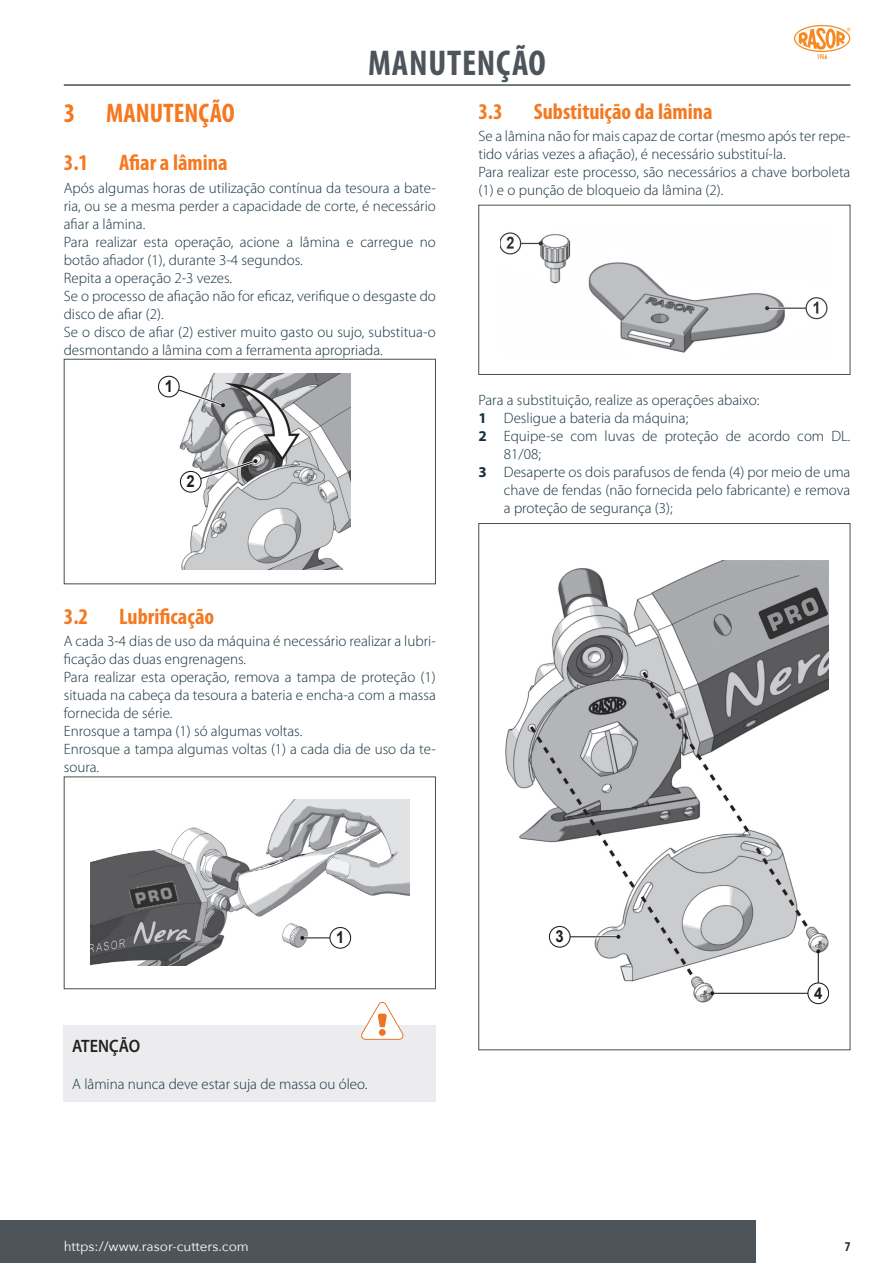
<style>
.page{position:relative;width:893px;height:1263px;background:#fff}
.page>*{position:absolute;margin:0;border:0;box-sizing:border-box;transform-origin:0 0}
.t1{font:700 condensed 36px "Myriad Pro";letter-spacing:.02em;color:#4d545a}
.t2{font:700 condensed 27px "Myriad Pro";color:#f47921}
.t3{font:700 condensed 22.5px "Myriad Pro";color:#f47921}
.Testo_bold{font:600 18px "Myriad Pro";color:#231f20;scale:.9 1}
.t4{font:700 16.5px "Arial";color:#1e1e1c;scale:.9 1}
.Testo{font:300 15px/18px "Myriad Pro";color:#16303d}
.Testo_simboli_new{font:300 15px "Myriad Pro";color:#16303d}
.t5{font:13.5px "Avenir Next";color:#fff}
.t6{font:700 condensed 13.5px "Myriad Pro";color:#16303d}
.s1{font-weight:700}
</style>
<div class="page">
<div style="left:0;top:1220px;width:755px;height:43px;background:#4d545a"></div>
<hr style="left:64px;top:84px;width:786px;height:2px;background:#425159">
<svg style="left:794px;top:25px;width:56px;height:34px"></svg>
<div style="left:64px;top:359px;width:372px;height:225px;border:1px solid #4b4c4d"></div>
<img style="left:175px;top:373px;width:175px;height:197px">
<svg style="left:166px;top:383px;width:60px;height:25px"></svg>
<div style="left:158px;top:376px;width:21px;height:21px;background:#fff;border-radius:50%"></div>
<div style="left:158px;top:376px;width:22px;height:21px;border:1px solid #1d1e1c;border-radius:50%"></div>
<svg style="left:188px;top:458px;width:71px;height:27px"></svg>
<div style="left:180px;top:471px;width:21px;height:21px;background:#fff;border-radius:50%"></div>
<div style="left:180px;top:471px;width:22px;height:22px;border:1px solid #1d1e1c;border-radius:50%"></div>
<div style="left:64px;top:776px;width:372px;height:213px;border:1px solid #4b4c4d"></div>
<img style="left:90px;top:800px;width:319px;height:166px">
<img style="left:126px;top:873px;width:57px;height:45px">
<svg style="left:134px;top:921px;width:57px;height:23px"></svg>
<svg style="left:90px;top:939px;width:35px;height:14px"></svg>
<hr style="left:302px;top:936px;width:38px;height:3px;background:#fff">
<hr style="left:302px;top:937px;width:38px;height:1px;background:#1d1e1c">
<svg style="left:300px;top:936px;width:4px;height:4px"></svg>
<div style="left:330px;top:927px;width:21px;height:21px;background:#fff;border-radius:50%"></div>
<div style="left:329px;top:927px;width:22px;height:22px;border:1px solid #1d1e1c;border-radius:50%"></div>
<div style="left:64px;top:1025px;width:372px;height:77px;background:#ececee"></div>
<svg style="left:361px;top:1002px;width:43px;height:38px"></svg>
<div style="left:478px;top:205px;width:372px;height:170px;border:1px solid #4b4c4d"></div>
<img style="left:500px;top:232px;width:328px;height:121px">
<img style="left:505px;top:561px;width:324px;height:444px">
<hr style="left:560px;top:935px;width:58px;height:3px;background:#fff">
<hr style="left:560px;top:936px;width:58px;height:1px;background:#1d1e1c">
<svg style="left:616px;top:935px;width:4px;height:4px"></svg>
<div style="left:549px;top:926px;width:21px;height:21px;background:#fff;border-radius:50%"></div>
<div style="left:549px;top:926px;width:22px;height:22px;border:1px solid #1d1e1c;border-radius:50%"></div>
<hr style="left:817px;top:951px;width:2px;height:42px;background:#fff">
<hr style="left:818px;top:951px;width:1px;height:42px;background:#1d1e1c">
<svg style="left:816px;top:949px;width:4px;height:4px"></svg>
<hr style="left:712px;top:992px;width:106px;height:2px;background:#fff">
<hr style="left:712px;top:993px;width:106px;height:1px;background:#1d1e1c">
<svg style="left:710px;top:991px;width:4px;height:4px"></svg>
<div style="left:808px;top:983px;width:21px;height:21px;background:#fff;border-radius:50%"></div>
<div style="left:807px;top:982px;width:22px;height:22px;border:1px solid #1d1e1c;border-radius:50%"></div>
<h1 class="t1" style="left:368px;top:43px;width:179px">MANUTENÇÃO</h1>
<p class="t2" style="left:64px;top:98px;width:172px">3 MANUTENÇÃO</p>
<p class="t3" style="left:64px;top:151px;width:26px">3.1</p>
<p class="t3" style="left:119px;top:151px;width:110px">Afiar a lâmina</p>
<p class="Testo" style="left:64px;top:179px;width:374px;text-align:justify">Após algumas horas de utilização contínua da tesoura a bate&shy;ria, ou se a mesma perder a capacidade de corte, é necessário afiar a lâmina.</p>
<p class="Testo" style="left:64px;top:233px;width:374px">Para realizar esta operação, acione a lâmina e carregue no botão afiador (1), durante 3-4 segundos.</p>
<p class="Testo" style="left:64px;top:269px;width:170px">Repita a operação 2-3 vezes.</p>
<p class="Testo" style="left:64px;top:287px;width:373px">Se o processo de afiação não for eficaz, verifique o desgaste do disco de afiar (2).</p>
<p class="Testo" style="left:64px;top:323px;width:373px">Se o disco de afiar (2) estiver muito gasto ou sujo, substitua-o desmontando a lâmina com a ferramenta apropriada.</p>
<p class="t4" style="left:165px;top:375px;width:11px">1</p>
<p class="t4" style="left:187px;top:470px;width:11px">2</p>
<p class="t3" style="left:64px;top:604px;width:26px">3.2</p>
<p class="t3" style="left:119px;top:604px;width:97px">Lubrificação</p>
<p class="Testo" style="left:64px;top:633px;width:374px">A cada 3-4 dias de uso da máquina é necessário realizar a lubri&shy;ficação das duas engrenagens.</p>
<p class="Testo" style="left:64px;top:669px;width:374px;text-align:justify">Para realizar esta operação, remova a tampa de proteção (1) situada na cabeça da tesoura a bateria e encha-a com a massa fornecida de série.</p>
<p class="Testo" style="left:64px;top:723px;width:240px">Enrosque a tampa (1) só algumas voltas.</p>
<p class="Testo" style="left:64px;top:741px;width:374px">Enrosque a tampa algumas voltas (1) a cada dia de uso da te&shy;soura.</p>
<p class="t3" style="left:478px;top:99px;width:26px">3.3</p>
<p class="t3" style="left:534px;top:99px;width:181px">Substituição da lâmina</p>
<p class="Testo" style="left:478px;top:127px;width:374px">Se a lâmina não for mais capaz de cortar (mesmo após ter repe&shy;tido várias vezes a afiação), é necessário substituí-la.</p>
<p class="Testo" style="left:478px;top:163px;width:374px">Para realizar este processo, são necessários a chave borboleta (1) e o punção de bloqueio da lâmina (2).</p>
<p class="Testo" style="left:478px;top:392px;width:282px">Para a substituição, realize as operações abaixo:</p>
<p class="Testo" style="left:478px;top:410px;width:211px"><span class="s1">1</span> Desligue a bateria da máquina;</p>
<p class="Testo" style="left:504px;top:428px;width:348px;text-indent:-26px"><span class="s1">2</span> Equipe-se com luvas de proteção de acordo com DL.<br>81/08;</p>
<p class="Testo" style="left:504px;top:464px;width:348px;text-align:justify;text-indent:-26px"><span class="s1">3</span> Desaperte os dois parafusos de fenda (4) por meio de uma chave de fendas (não fornecida pelo fabricante) e remova a proteção de segurança (3);</p>
<p class="t4" style="left:336px;top:926px;width:11px">1</p>
<p class="Testo_bold" style="left:72px;top:1036px;width:77px">ATENÇÃO</p>
<p class="Testo_simboli_new" style="left:72px;top:1076px;width:297px">A lâmina nunca deve estar suja de massa ou óleo.</p>
<p class="t4" style="left:556px;top:925px;width:11px">3</p>
<p class="t4" style="left:814px;top:982px;width:11px">4</p>
<p class="t5" style="left:64px;top:1235px;width:187px">https://www.rasor-cutters.com</p>
<p class="t6" style="left:845px;top:1239px;width:7px">7</p>
</div>
